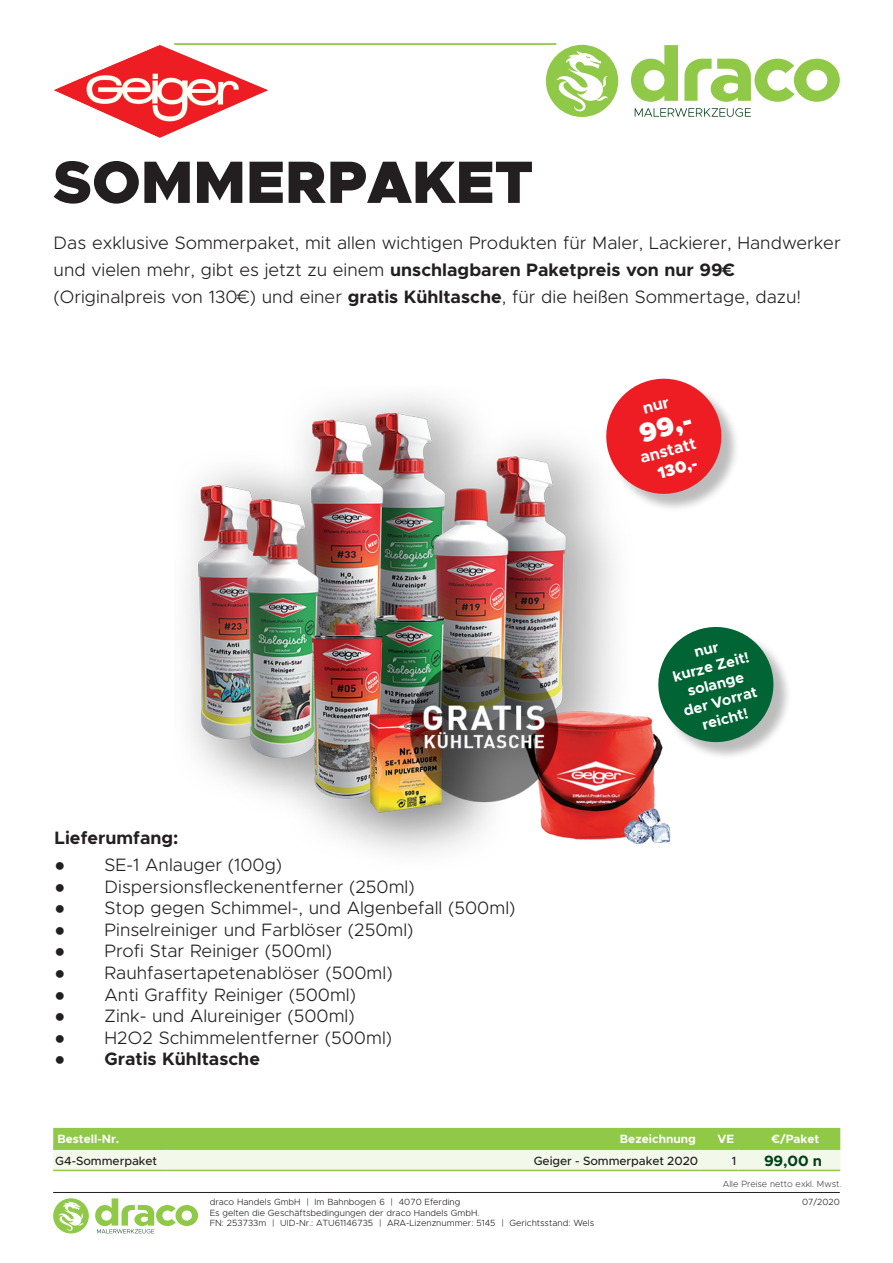
<style>
.page{position:relative;width:893px;height:1263px;background:#fff}
.page>*{position:absolute;margin:0;border:0;box-sizing:border-box;transform-origin:0 0}
.t1{font:900 60px "Metropolis";color:#231f20}
.t2{font:900 27px "Metropolis";color:#fff}
.Zusatzinfo{font:300 18px/27px "Metropolis";color:#231f20}
.Zusatzinfo-2{font:700 18px "Metropolis";color:#231f20}
.Tabelle{font:700 18px "Metropolis";color:#231f20}
.t3{font:700 16.5px "Metropolis";color:#fff}
.t4{font:900 16.5px "Metropolis";color:#fff}
.t5{font:700 15px "Metropolis";color:#fff}
.t6{font:700 15px "Metropolis";color:#004019}
.t7{font:500 12px "Metropolis";letter-spacing:-.005em;color:#231f20}
.t8{font:700 12px "Metropolis";color:#fff}
.t9{font:300 9px "Metropolis";color:#231f20}
.t10{font:200 9px "Metropolis";color:#231f20}
.s1{font-weight:700}
.s2{font-family:"Arial";font-weight:400}
</style>
<div class="page">
<svg style="left:631px;top:45px;width:209px;height:57px"></svg>
<svg style="left:635px;top:108px;width:116px;height:9px"></svg>
<div style="left:546px;top:45px;width:72px;height:72px;background:#90c848;border-radius:50%"></div>
<svg style="left:556px;top:51px;width:52px;height:61px"></svg>
<hr style="left:174px;top:44px;width:382px;height:1px;background:#90c848">
<hr style="left:53px;top:1192px;width:787px;height:1px;background:#231f20">
<svg style="left:53px;top:1128px;width:787px;height:42px;background:#c0df97"></svg>
<hr style="left:53px;top:1148px;width:114px;height:2px;background:#90c848">
<hr style="left:167px;top:1148px;width:533px;height:2px;background:#90c848">
<hr style="left:700px;top:1148px;width:39px;height:2px;background:#90c848">
<hr style="left:739px;top:1148px;width:101px;height:2px;background:#90c848">
<hr style="left:53px;top:1170px;width:114px;height:1px;background:#90c848">
<hr style="left:167px;top:1170px;width:533px;height:1px;background:#90c848">
<hr style="left:700px;top:1170px;width:39px;height:1px;background:#90c848">
<hr style="left:739px;top:1170px;width:101px;height:1px;background:#90c848">
<svg style="left:95px;top:1198px;width:103px;height:35px"></svg>
<div style="left:53px;top:1198px;width:36px;height:35px;background:#90c848;border-radius:50%"></div>
<svg style="left:58px;top:1201px;width:26px;height:30px"></svg>
<img style="left:186px;top:396px;width:485px;height:458px">
<img style="left:54px;top:45px;width:214px;height:93px">
<div style="left:608px;top:381px;width:132px;height:131px;background:#231f20;opacity:.3"></div>
<div style="left:661px;top:629px;width:131px;height:131px;background:#231f20;opacity:.3"></div>
<svg style="left:600px;top:378px;width:128px;height:122px"></svg>
<svg style="left:652px;top:621px;width:128px;height:127px"></svg>
<p class="t1" style="left:53px;top:144px;width:482px">SOMMERPAKET</p>
<p class="Zusatzinfo" style="left:54px;top:229px;width:789px">Das exklusive Sommerpaket, mit allen wichtigen Produkten für Maler, Lackierer, Handwerker und vielen mehr, gibt es jetzt zu einem <span class="s1">unschlagbaren Paketpreis von nur 99€</span></p>
<p class="Zusatzinfo" style="left:54px;top:283px;width:749px">(Originalpreis von 130€) und einer <span class="s1">gratis Kühltasche</span>, für die heißen Sommertage, dazu!</p>
<p class="t2" style="left:635px;top:417px;width:55px;rotate:-15deg">99,-</p>
<p class="t3" style="left:638px;top:448px;width:59px;rotate:-15deg">anstatt</p>
<p class="t4" style="left:655px;top:463px;width:42px;rotate:-15deg">130,-</p>
<p class="Tabelle" style="left:55px;top:826px;width:125px">Lieferumfang:</p>
<p class="Zusatzinfo" style="left:55px;top:851px;width:229px"><span class="s2">●</span> SE-1 Anlauger (100g)</p>
<p class="Zusatzinfo" style="left:55px;top:873px;width:362px"><span class="s2">●</span> Dispersionsfleckenentferner (250ml)</p>
<p class="Zusatzinfo" style="left:55px;top:894px;width:462px"><span class="s2">●</span> Stop gegen Schimmel-, und Algenbefall (500ml)</p>
<p class="Zusatzinfo" style="left:55px;top:916px;width:360px"><span class="s2">●</span> Pinselreiniger und Farblöser (250ml)</p>
<p class="Zusatzinfo" style="left:55px;top:938px;width:279px"><span class="s2">●</span> Profi Star Reiniger (500ml)</p>
<p class="Zusatzinfo" style="left:55px;top:959px;width:339px"><span class="s2">●</span> Rauhfasertapetenablöser (500ml)</p>
<p class="Zusatzinfo" style="left:55px;top:981px;width:303px"><span class="s2">●</span> Anti Graffity Reiniger (500ml)</p>
<p class="Zusatzinfo" style="left:55px;top:1002px;width:302px"><span class="s2">●</span> Zink- und Alureiniger (500ml)</p>
<p class="Zusatzinfo" style="left:55px;top:1024px;width:339px"><span class="s2">●</span> H2O2 Schimmelentferner (500ml)</p>
<p class="Zusatzinfo-2" style="left:55px;top:1048px;width:207px"><span class="s2">●</span> Gratis Kühltasche</p>
<p class="t5" style="left:671px;top:667px;width:80px;rotate:-15deg">kurze Zeit!</p>
<p class="t5" style="left:685px;top:682px;width:59px;rotate:-15deg">solange</p>
<p class="t5" style="left:681px;top:702px;width:77px;rotate:-15deg">der Vorrat</p>
<p class="t5" style="left:700px;top:716px;width:49px;rotate:-15deg">reicht!</p>
<p class="t8" style="left:57px;top:1131px;width:63px">Bestell-Nr.</p>
<p class="t8" style="left:620px;top:1131px;width:78px">Bezeichnung</p>
<p class="t8" style="left:718px;top:1131px;width:18px">VE</p>
<p class="t8" style="left:772px;top:1131px;width:49px">€/Paket</p>
<p class="t7" style="left:55px;top:1153px;width:103px">G4-Sommerpaket</p>
<p class="t7" style="left:534px;top:1153px;width:166px">Geiger - Sommerpaket 2020</p>
<p class="t7" style="left:732px;top:1153px;width:6px">1</p>
<p class="t6" style="left:764px;top:1151px;width:59px">99,00 n</p>
<p class="t10" style="left:723px;top:1178px;width:120px">Alle Preise netto exkl. Mwst.</p>
<p class="t9" style="left:210px;top:1196px;width:252px">draco Handels GmbH | Im Bahnbogen 6 | 4070 Eferding</p>
<p class="t9" style="left:802px;top:1196px;width:39px">07/2020</p>
<p class="t9" style="left:210px;top:1207px;width:271px">Es gelten die Geschäftsbedingungen der draco Handels GmbH.</p>
<p class="t9" style="left:210px;top:1218px;width:386px">FN: 253733m | UID-Nr.: ATU61146735 | ARA-Lizenznummer: 5145 | Gerichtsstand: Wels</p>
</div>
